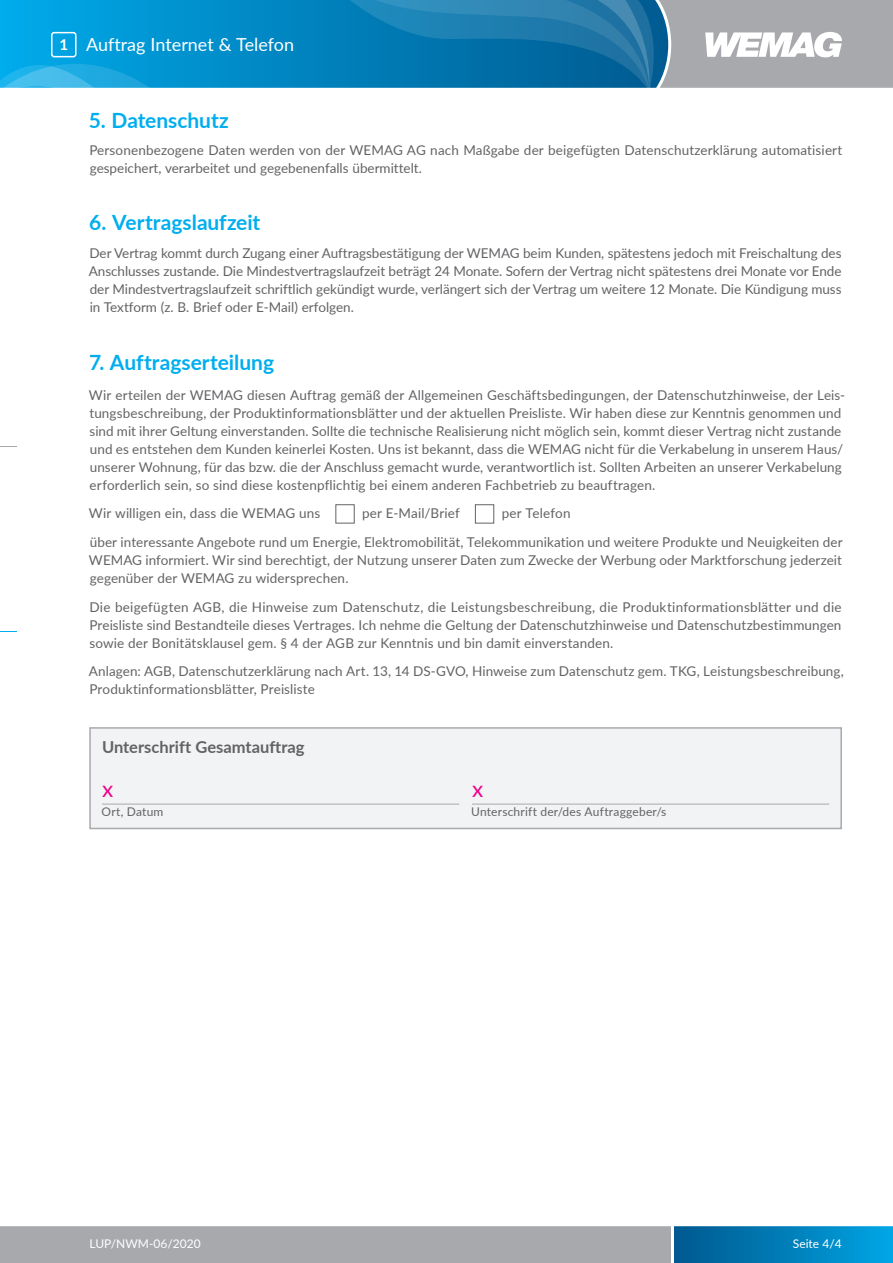
<style>
.page{position:relative;width:893px;height:1263px;background:#fff}
.page>*{position:absolute;margin:0;border:0;box-sizing:border-box;transform-origin:0 0}
.t1{font:22.5px "Lato";color:#ed028c}
.t2{font:700 21px "Lato";color:#00aeef}
.t3{font:18px "Lato";color:#fff}
.t4{font:700 16.5px "Lato";color:#636366}
.t5{font:13.5px/18px "Lato";letter-spacing:.005em;color:#636366}
.t6{font:12px "Lato";letter-spacing:.015em;color:#636366}
.t7{font:12px "Lato";color:#fff}
.s1{font-weight:700;font-size:15px}
</style>
<div class="page">
<svg style="left:0;top:0;width:335px;height:88px;background:#0093d0"></svg>
<div style="left:674px;top:1225px;width:219px;height:38px;background:linear-gradient(to right,#00588e,#00a5e4)"></div>
<div style="left:0;top:1225px;width:671px;height:38px;background:#a8a9ad"></div>
<svg style="left:0;top:64px;width:167px;height:24px;background:#21ace2"></svg>
<hr style="left:0;top:1223px;width:893px;height:3px;background:#fff">
<svg style="left:0;top:446px;width:17px;height:1px"></svg>
<svg style="left:0;top:631px;width:17px;height:1px"></svg>
<svg style="left:335px;top:0;width:558px;height:88px;background:#528fb0"></svg>
<div style="left:51px;top:32px;width:26px;height:25px;border:2px solid #fff;border-radius:2px"></div>
<div style="left:89px;top:727px;width:753px;height:102px;background:#f2f3f4;border:2px solid #a8a9ad"></div>
<hr style="left:102px;top:804px;width:357px;height:1px;background:#a8a9ad">
<hr style="left:472px;top:804px;width:357px;height:1px;background:#a8a9ad">
<div style="left:335px;top:504px;width:20px;height:19px;background:#fff;border:1px solid #636366"></div>
<div style="left:475px;top:504px;width:19px;height:19px;background:#fff;border:1px solid #636366"></div>
<h3 class="t3" style="left:59px;top:32px;width:236px"><span class="s1">1</span> Auftrag Internet &amp; Telefon</h3>
<h2 class="t2" style="left:89px;top:104px;width:142px">5. Datenschutz</h2>
<p class="t5" style="left:89px;top:141px;width:754px">Personenbezogene Daten werden von der WEMAG AG nach Maßgabe der beigefügten Datenschutzerklärung automatisiert gespeichert, verarbeitet und gegebenenfalls übermittelt.</p>
<h2 class="t2" style="left:89px;top:207px;width:173px">6. Vertragslaufzeit</h2>
<p class="t5" style="left:89px;top:244px;width:754px;text-align:justify">Der Vertrag kommt durch Zugang einer Auftragsbestätigung der WEMAG beim Kunden, spätestens jedoch mit Freischaltung des Anschlusses zustande. Die Mindestvertragslaufzeit beträgt 24 Monate. Sofern der Vertrag nicht spätestens drei Monate vor Ende der Mindestvertragslaufzeit schriftlich gekündigt wurde, verlängert sich der Vertrag um weitere 12 Monate. Die Kündigung muss in Textform (z. B. Brief oder E-Mail) erfolgen.</p>
<h2 class="t2" style="left:89px;top:347px;width:186px">7. Auftragserteilung</h2>
<p class="t5" style="left:89px;top:385px;width:758px">Wir erteilen der WEMAG diesen Auftrag gemäß der Allgemeinen Geschäftsbedingungen, der Datenschutzhinweise, der Leis&shy;tungsbeschreibung, der Produktinformationsblätter und der aktuellen Preisliste. Wir haben diese zur Kenntnis genommen und sind mit ihrer Geltung einverstanden. Sollte die technische Realisierung nicht möglich sein, kommt dieser Vertrag nicht zustande und es entstehen dem Kunden keinerlei Kosten. Uns ist bekannt, dass die WEMAG nicht für die Verkabelung in unserem Haus/ unserer Wohnung, für das bzw. die der Anschluss gemacht wurde, verantwortlich ist. Sollten Arbeiten an unserer Verkabelung erforderlich sein, so sind diese kostenpflichtig bei einem anderen Fachbetrieb zu beauftragen.</p>
<p class="t5" style="left:89px;top:504px;width:233px">Wir willigen ein, dass die WEMAG uns</p>
<p class="t5" style="left:362px;top:504px;width:99px">per E-Mail/Brief</p>
<p class="t5" style="left:90px;top:498px;width:754px;line-height:28.7px;text-indent:412px">per Telefon<br>über interessante Angebote rund um Energie, Elektromobilität, Telekommunikation und weitere Produkte und Neuigkeiten der</p>
<p class="t5" style="left:89px;top:550px;width:754px">WEMAG informiert. Wir sind berechtigt, der Nutzung unserer Daten zum Zwecke der Werbung oder Marktforschung jederzeit gegenüber der WEMAG zu widersprechen.</p>
<p class="t5" style="left:89px;top:597px;width:754px;text-align:justify">Die beigefügten AGB, die Hinweise zum Datenschutz, die Leistungsbeschreibung, die Produktinformationsblätter und die Preisliste sind Bestandteile dieses Vertrages. Ich nehme die Geltung der Datenschutzhinweise und Datenschutzbestimmungen sowie der Bonitätsklausel gem. § 4 der AGB zur Kenntnis und bin damit einverstanden.</p>
<p class="t5" style="left:89px;top:662px;width:757px">Anlagen: AGB, Datenschutzerklärung nach Art. 13, 14 DS-GVO, Hinweise zum Datenschutz gem. TKG, Leistungsbeschreibung,<br>Produktinformationsblätter, Preisliste</p>
<p class="t4" style="left:102px;top:734px;width:204px">Unterschrift Gesamtauftrag</p>
<h1 class="t1" style="left:102px;top:773px;width:13px">x</h1>
<h1 class="t1" style="left:472px;top:773px;width:13px">x</h1>
<p class="t6" style="left:101px;top:803px;width:63px">Ort, Datum</p>
<p class="t6" style="left:471px;top:803px;width:197px">Unterschrift der/des Auftraggeber/s</p>
<p class="t7" style="left:90px;top:1235px;width:113px">LUP/NWM-06/2020</p>
<p class="t7" style="left:793px;top:1235px;width:51px">Seite 4/4</p>
</div>
